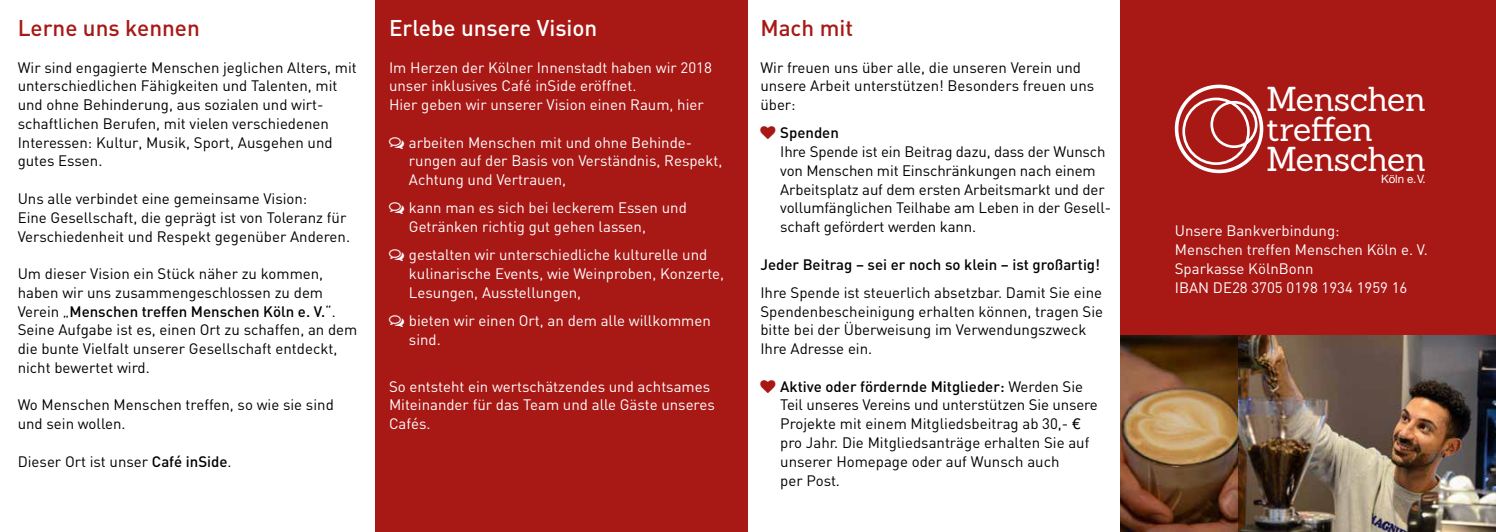
<style>
.page{position:relative;width:1496px;height:532px;background:#fff}
.page>*{position:absolute;margin:0;border:0;box-sizing:border-box;transform-origin:0 0}
.t1{font:33.75px/30px "Sanchez";letter-spacing:-.015em;color:#fff}
.t2{font:500 22.5px "DIN";color:#a81815}
.t3{font:500 22.5px "DIN";color:#fff}
.t4{font:15px/18.8px "DIN";color:#000}
.t5{font:15px/18.8px "DIN";color:#fff}
.t6{font:500 15px "DIN";color:#000}
.t7{font:11.5px "Helvetica Neue";color:#fff}
.s1{font-weight:500}
.s2{font-family:"Helvetica Neue"}
</style>
<div class="page">
<div style="left:376px;top:0;width:372px;height:531px;background:#a81815"></div>
<div style="left:1120px;top:0;width:375px;height:531px;background:#a81815"></div>
<img style="left:1120px;top:335px;width:375px;height:196px">
<div style="left:1174px;top:85px;width:89px;height:88px;border:4px solid #fff;border-radius:50%"></div>
<svg style="left:1180px;top:96px;width:78px;height:70px"></svg>
<h2 class="t2" style="left:18px;top:14px;width:184px">Lerne uns kennen</h2>
<p class="t4" style="left:18px;top:57px;width:341px">Wir sind engagierte Menschen jeglichen Alters, mit unterschiedlichen Fähigkeiten und Talenten, mit und ohne Behinderung, aus sozialen und wirt&shy;schaftlichen Berufen, mit vielen verschiedenen Interessen: Kultur, Musik, Sport, Ausgehen und gutes Essen.</p>
<p class="t4" style="left:18px;top:189px;width:334px">Uns alle verbindet eine gemeinsame Vision:<br>Eine Gesellschaft, die geprägt ist von Toleranz für<br>Verschiedenheit und Respekt gegenüber Anderen.</p>
<p class="t4" style="left:18px;top:264px;width:341px">Um dieser Vision ein Stück näher zu kommen, haben wir uns zusammengeschlossen zu dem Verein „<span class="s1">Menschen treffen Menschen Köln e. V.</span>“.<br>Seine Aufgabe ist es, einen Ort zu schaffen, an dem die bunte Vielfalt unserer Gesellschaft entdeckt, nicht bewertet wird.</p>
<p class="t4" style="left:18px;top:395px;width:317px">Wo Menschen Menschen treffen, so wie sie sind und sein wollen.</p>
<p class="t4" style="left:18px;top:451px;width:215px">Dieser Ort ist unser <span class="s1">Café inSide</span>.</p>
<h2 class="t3" style="left:389px;top:14px;width:210px">Erlebe unsere Vision</h2>
<p class="t5" style="left:389px;top:57px;width:324px">Im Herzen der Kölner Innenstadt haben wir 2018 unser inklusives Café inSide eröffnet.<br>Hier geben wir unserer Vision einen Raum, hier</p>
<p class="t5" style="left:409px;top:132px;width:315px">arbeiten Menschen mit und ohne Behinde&shy;rungen auf der Basis von Verständnis, Respekt,<br>Achtung und Vertrauen,</p>
<p class="t5" style="left:409px;top:198px;width:279px">kann man es sich bei leckerem Essen und<br>Getränken richtig gut gehen lassen,</p>
<p class="t5" style="left:409px;top:245px;width:317px">gestalten wir unterschiedliche kulturelle und kulinarische Events, wie Weinproben, Konzerte,<br>Lesungen, Ausstellungen,</p>
<p class="t5" style="left:409px;top:311px;width:303px">bieten wir einen Ort, an dem alle willkommen sind.</p>
<p class="t5" style="left:389px;top:376px;width:327px">So entsteht ein wertschätzendes und achtsames<br>Miteinander für das Team und alle Gäste unseres<br>Cafés.</p>
<h2 class="t2" style="left:760px;top:14px;width:94px">Mach mit</h2>
<p class="t4" style="left:760px;top:57px;width:335px">Wir freuen uns über alle, die unseren Verein und unsere Arbeit unterstützen! Besonders freuen uns über:</p>
<p class="t6" style="left:780px;top:123px;width:60px">Spenden</p>
<p class="t4" style="left:780px;top:142px;width:332px">Ihre Spende ist ein Beitrag dazu, dass der Wunsch von Menschen mit Einschränkungen nach einem Arbeitsplatz auf dem ersten Arbeitsmarkt und der vollumfänglichen Teilhabe am Leben in der Gesell&shy;schaft gefördert werden kann.</p>
<p class="t6" style="left:760px;top:254px;width:341px">Jeder Beitrag – sei er noch so klein – ist großartig!</p>
<p class="t4" style="left:760px;top:282px;width:344px">Ihre Spende ist steuerlich absetzbar. Damit Sie eine Spendenbescheinigung erhalten können, tragen Sie bitte bei der Überweisung im Verwendungszweck Ihre Adresse ein.</p>
<p class="t4" style="left:780px;top:376px;width:319px"><span class="s1">Aktive oder fördernde Mitglieder:</span> Werden Sie Teil unseres Vereins und unterstützen Sie unsere Projekte mit einem Mitgliedsbeitrag ab 30,- <span class="s2">€ </span>pro Jahr. Die Mitgliedsanträge erhalten Sie auf unserer Homepage oder auf Wunsch auch<br>per Post.</p>
<h1 class="t1" style="left:1266px;top:84px;width:161px">Menschen treffen<br>Menschen</h1>
<p class="t7" style="left:1380px;top:170px;width:46px">Köln e. V.</p>
<p class="t5" style="left:1174px;top:221px;width:254px">Unsere Bankverbindung:<br>Menschen treffen Menschen Köln e. V.<br>Sparkasse KölnBonn<br>IBAN DE28 3705 0198 1934 1959 16</p>
</div>
